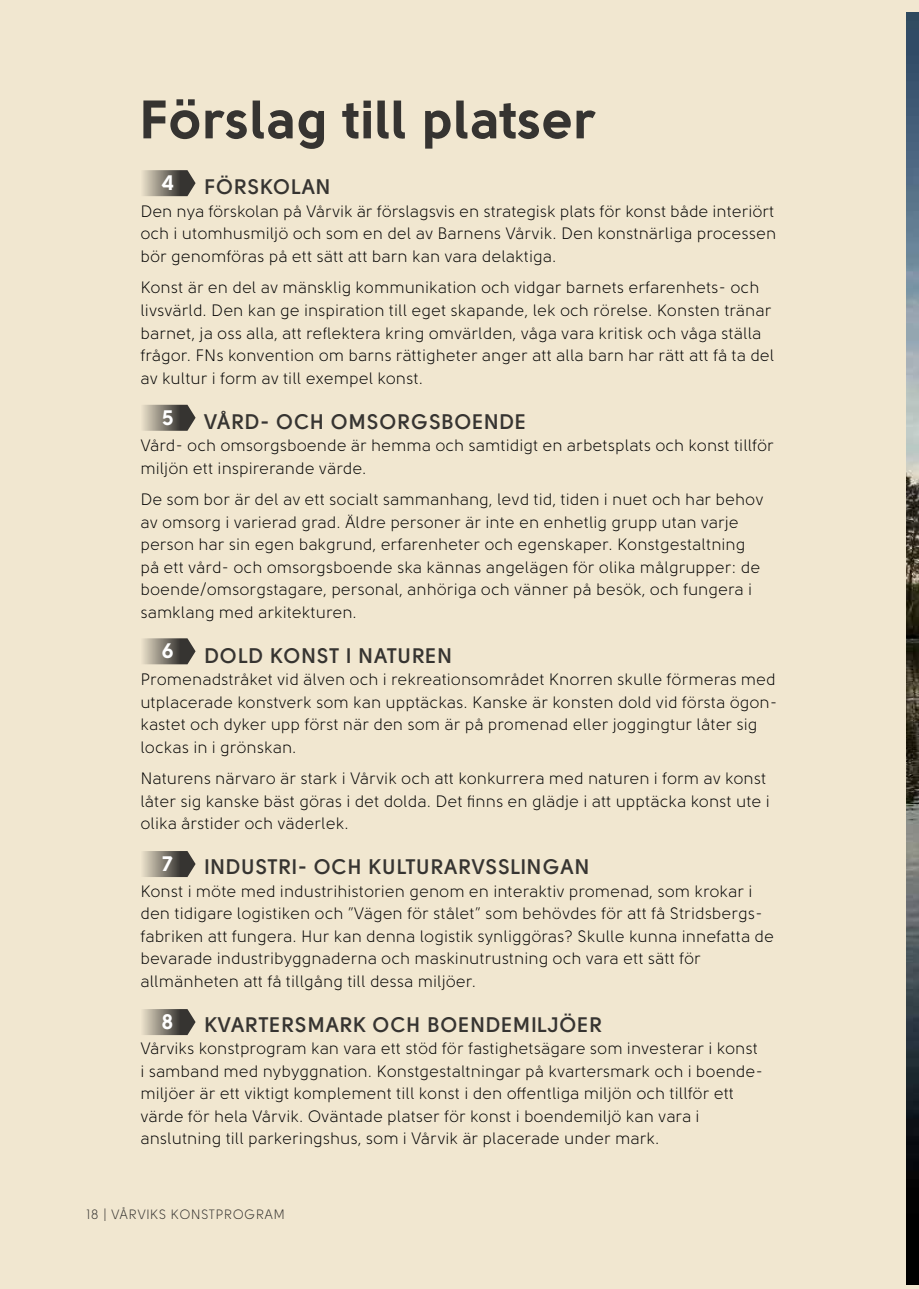
<style>
.page{position:relative;width:919px;height:1289px;background:#fff}
.page>*{position:absolute;margin:0;border:0;box-sizing:border-box;transform-origin:0 0}
.t1{font:54px "Solomon Sans Bold";letter-spacing:.01em;color:#363431}
.t2{font:700 21px "Solomon Sans Semi";letter-spacing:.025em;color:#363431}
.t3{font:21px "Solomon Sans Bold";color:#fff}
.t4{font:16.5px/22.5px "Solomon Sans Book";color:#000}
.t5{font:13.5px "Solomon Sans Book";letter-spacing:.025em;color:#363431}
</style>
<div class="page">
<div style="left:0;top:0;width:918px;height:1288px;background:#f1e7d0"></div>
<img style="left:906px;top:13px;width:12px;height:1271px">
<svg style="left:143px;top:170px;width:52px;height:26px"></svg>
<svg style="left:143px;top:405px;width:52px;height:26px"></svg>
<svg style="left:143px;top:638px;width:52px;height:26px"></svg>
<svg style="left:143px;top:851px;width:52px;height:26px"></svg>
<svg style="left:143px;top:1009px;width:52px;height:26px"></svg>
<h1 class="t1" style="left:140px;top:87px;width:457px">Förslag till platser</h1>
<p class="t3" style="left:162px;top:170px;width:14px">4</p>
<p class="t2" style="left:204px;top:175px;width:128px">FÖRSKOLAN</p>
<p class="t4" style="left:140px;top:200px;width:637px;text-align:justify">Den nya förskolan på Vårvik är förslagsvis en strategisk plats för konst både interiört och i utomhusmiljö och som en del av Barnens Vårvik. Den konstnärliga processen bör genomföras på ett sätt att barn kan vara delaktiga.</p>
<p class="t4" style="left:140px;top:277px;width:635px">Konst är en del av mänsklig kommunikation och vidgar barnets erfarenhets- och livsvärld. Den kan ge inspiration till eget skapande, lek och rörelse. Konsten tränar barnet, ja oss alla, att reflektera kring omvärlden, våga vara kritisk och våga ställa frågor. FNs konvention om barns rättigheter anger att alla barn har rätt att få ta del av kultur i form av till exempel konst.</p>
<p class="t2" style="left:204px;top:409px;width:323px">VÅRD- OCH OMSORGSBOENDE</p>
<p class="t4" style="left:140px;top:434px;width:635px">Vård- och omsorgsboende är hemma och samtidigt en arbetsplats och konst tillför miljön ett inspirerande värde.</p>
<p class="t4" style="left:140px;top:488px;width:624px">De som bor är del av ett socialt sammanhang, levd tid, tiden i nuet och har behov av omsorg i varierad grad. Äldre personer är inte en enhetlig grupp utan varje person har sin egen bakgrund, erfarenheter och egenskaper. Konstgestaltning på ett vård- och omsorgsboende ska kännas angelägen för olika målgrupper: de boende/omsorgstagare, personal, anhöriga och vänner på besök, och fungera i samklang med arkitekturen.</p>
<p class="t2" style="left:204px;top:643px;width:250px">DOLD KONST I NATUREN</p>
<p class="t4" style="left:140px;top:668px;width:638px">Promenadstråket vid älven och i rekreationsområdet Knorren skulle förmeras med utplacerade konstverk som kan upptäckas. Kanske är konsten dold vid första ögon&shy;kastet och dyker upp först när den som är på promenad eller joggingtur låter sig lockas in i grönskan.</p>
<p class="t4" style="left:140px;top:767px;width:631px">Naturens närvaro är stark i Vårvik och att konkurrera med naturen i form av konst låter sig kanske bäst göras i det dolda. Det finns en glädje i att upptäcka konst ute i olika årstider och väderlek.</p>
<p class="t2" style="left:204px;top:854px;width:387px">INDUSTRI- OCH KULTURARVSSLINGAN</p>
<p class="t4" style="left:140px;top:879px;width:635px">Konst i möte med industrihistorien genom en interaktiv promenad, som krokar i den tidigare logistiken och ”Vägen för stålet” som behövdes för att få Stridsbergs&shy;fabriken att fungera. Hur kan denna logistik synliggöras? Skulle kunna innefatta de bevarade industribyggnaderna och maskinutrustning och vara ett sätt för allmänheten att få tillgång till dessa miljöer.</p>
<p class="t2" style="left:204px;top:1012px;width:399px">KVARTERSMARK OCH BOENDEMILJÖER</p>
<p class="t4" style="left:140px;top:1037px;width:624px">Vårviks konstprogram kan vara ett stöd för fastighetsägare som investerar i konst i samband med nybyggnation. Konstgestaltningar på kvartersmark och i boende&shy;miljöer är ett viktigt komplement till konst i den offentliga miljön och tillför ett värde för hela Vårvik. Oväntade platser för konst i boendemiljö kan vara i anslutning till parkeringshus, som i Vårvik är placerade under mark.</p>
<p class="t3" style="left:162px;top:405px;width:13px">5</p>
<p class="t3" style="left:162px;top:638px;width:14px">6</p>
<p class="t3" style="left:163px;top:851px;width:12px">7</p>
<p class="t3" style="left:162px;top:1009px;width:14px">8</p>
<p class="t5" style="left:86px;top:1207px;width:200px">18 | VÅRVIKS KONSTPROGRAM</p>
</div>
